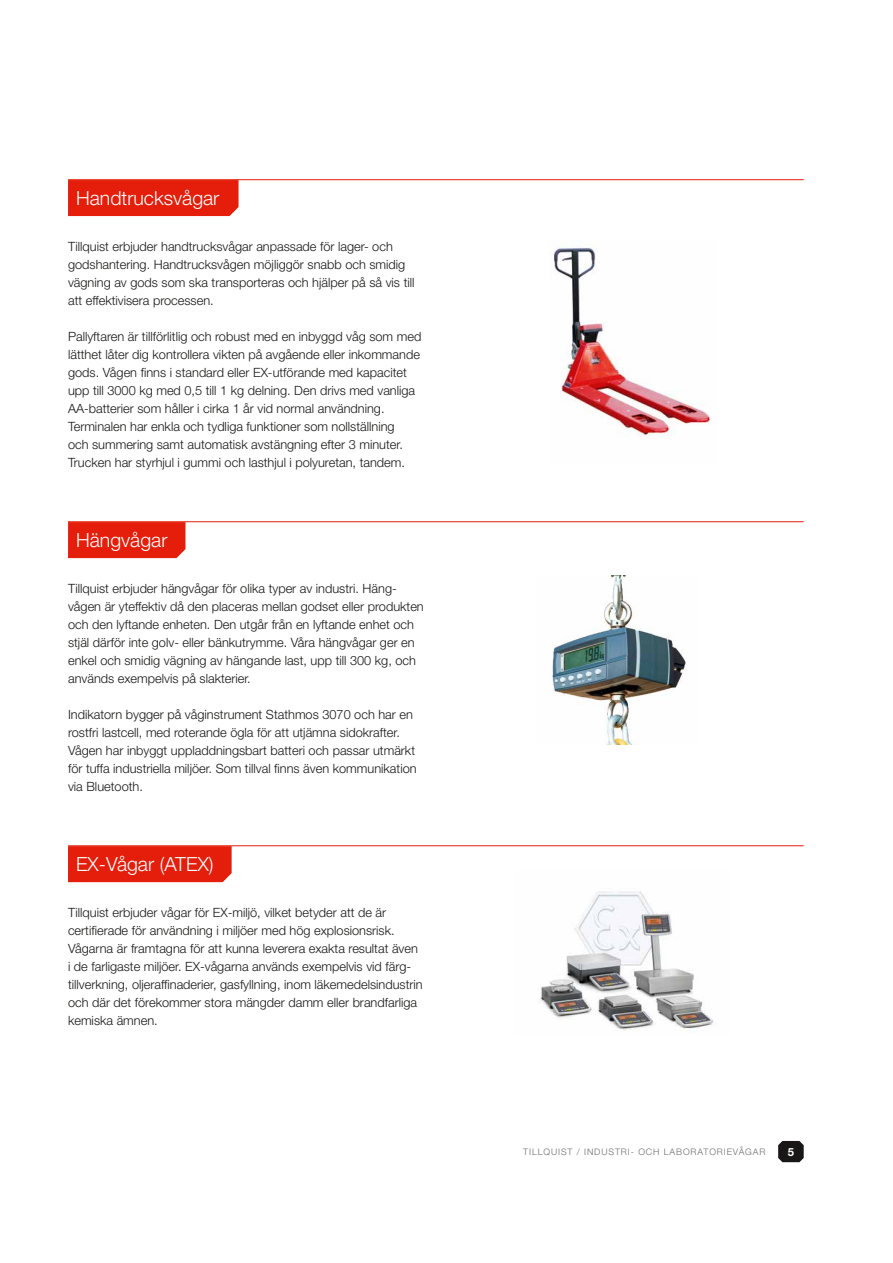
<style>
.page{position:relative;width:893px;height:1263px;background:#fff}
.page>*{position:absolute;margin:0;border:0;box-sizing:border-box;transform-origin:0 0}
.t1{font:300 19.5px "Helvetica Neue LT Std";color:#fff}
.t2{font:300 12.75px/18px "Helvetica Neue LT Std";color:#181716}
.t3{font:700 11.25px "Helvetica Neue LT Std";color:#fff}
.t4{font:300 9px "Helvetica Neue LT Std";letter-spacing:.1em;color:#6e6e6e}
</style>
<div class="page">
<svg style="left:778px;top:1141px;width:26px;height:21px"></svg>
<div style="left:68px;top:180px;width:171px;height:36px;background:#e41e0a"></div>
<hr style="left:68px;top:179px;width:736px;height:1px;background:#e41e0a">
<img style="left:554px;top:247px;width:157px;height:189px">
<div style="left:68px;top:522px;width:117px;height:36px;background:#e41e0a"></div>
<hr style="left:68px;top:521px;width:736px;height:1px;background:#e41e0a">
<img style="left:552px;top:576px;width:134px;height:169px">
<div style="left:68px;top:846px;width:164px;height:36px;background:#e41e0a"></div>
<hr style="left:68px;top:845px;width:736px;height:1px;background:#e41e0a">
<img style="left:539px;top:891px;width:175px;height:141px">
<h1 class="t1" style="left:76px;top:186px;width:145px">Handtrucksvågar</h1>
<p class="t2" style="left:68px;top:237px;width:348px">Tillquist erbjuder handtrucksvågar anpassade för lager- och godshantering. Handtrucksvågen möjliggör snabb och smidig vägning av gods som ska transporteras och hjälper på så vis till att effektivisera processen.</p>
<p class="t2" style="left:68px;top:328px;width:355px">Pallyftaren är tillförlitlig och robust med en inbyggd våg som med lätthet låter dig kontrollera vikten på avgående eller inkommande gods. Vågen finns i standard eller EX-utförande med kapacitet upp till 3000 kg med 0,5 till 1 kg delning. Den drivs med vanliga AA-batterier som håller i cirka 1 år vid normal användning.<br>Terminalen har enkla och tydliga funktioner som nollställning<br>och summering samt automatisk avstängning efter 3 minuter.<br>Trucken har styrhjul i gummi och lasthjul i polyuretan, tandem.</p>
<h1 class="t1" style="left:76px;top:528px;width:93px">Hängvågar</h1>
<p class="t2" style="left:68px;top:579px;width:357px">Tillquist erbjuder hängvågar för olika typer av industri. Häng&shy;vågen är yteffektiv då den placeras mellan godset eller produkten och den lyftande enheten. Den utgår från en lyftande enhet och stjäl därför inte golv- eller bänkutrymme. Våra hängvågar ger en enkel och smidig vägning av hängande last, upp till 300 kg, och används exempelvis på slakterier.</p>
<p class="t2" style="left:68px;top:706px;width:350px">Indikatorn bygger på våginstrument Stathmos 3070 och har en rostfri lastcell, med roterande ögla för att utjämna sidokrafter.<br>Vågen har inbyggt uppladdningsbart batteri och passar utmärkt för tuffa industriella miljöer. Som tillval finns även kommunikation via Bluetooth.</p>
<h1 class="t1" style="left:76px;top:852px;width:139px">EX-Vågar (ATEX)</h1>
<p class="t2" style="left:68px;top:903px;width:356px">Tillquist erbjuder vågar för EX-miljö, vilket betyder att de är certifierade för användning i miljöer med hög explosionsrisk.<br>Vågarna är framtagna för att kunna leverera exakta resultat även i de farligaste miljöer. EX-vågarna används exempelvis vid färg&shy;tillverkning, oljeraffinaderier, gasfyllning, inom läkemedelsindustrin och där det förekommer stora mängder damm eller brandfarliga kemiska ämnen.</p>
<p class="t4" style="left:523px;top:1146px;width:244px">TILLQUIST / INDUSTRI- OCH LABORATORIEVÅGAR</p>
<p class="t3" style="left:788px;top:1144px;width:8px">5</p>
</div>
